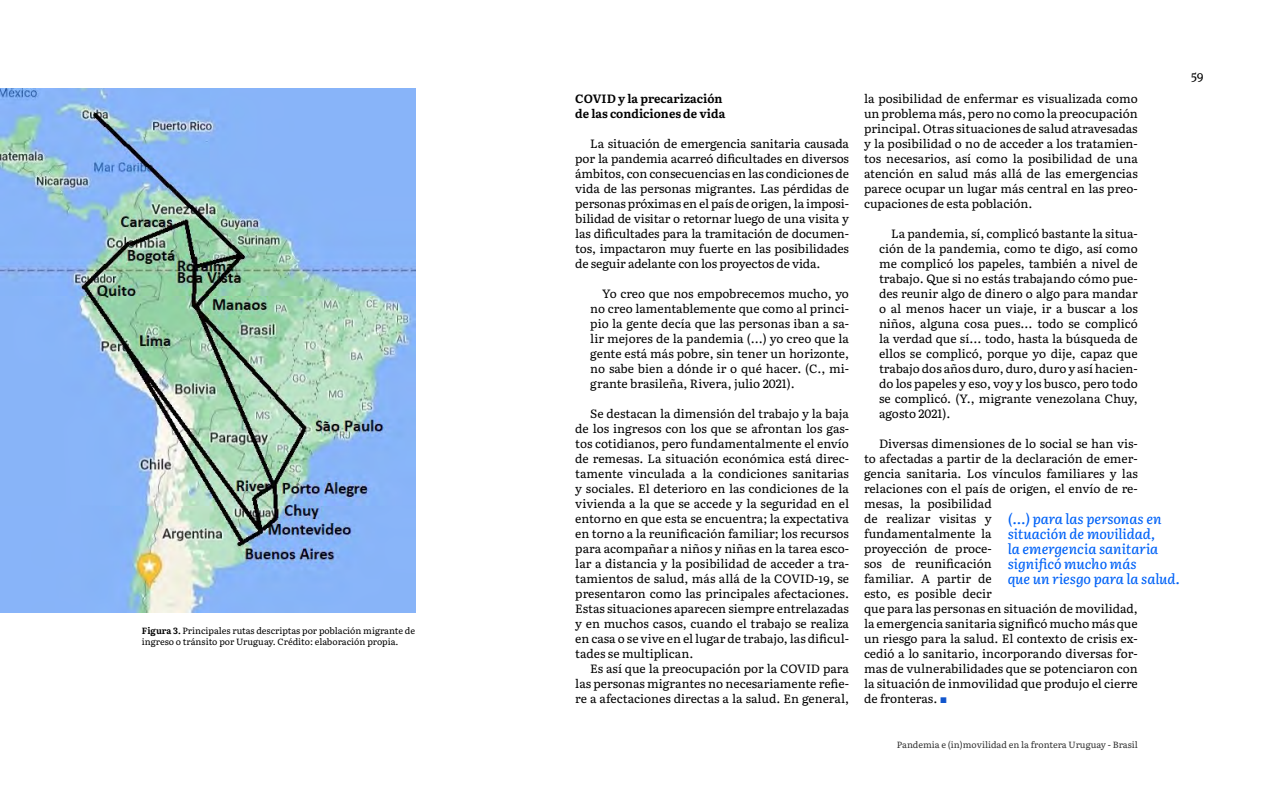
<style>
.page{position:relative;width:1280px;height:792px;background:#fff}
.page>*{position:absolute;margin:0;border:0;box-sizing:border-box;transform-origin:0 0}
.t1{font:italic 500 14px/15px "Literata";color:#0062f7}
.t2{font:700 12.6px "Literata";color:#000}
.t3{font:12px/15px "Literata";color:#000;text-align:justify}
.t4{font:700 12px/15px "Literata";color:#000}
.t5{font:9px/11px "Literata";color:#000}
.t6{font:9px "Literata";color:#333}
.s1{font-weight:700}
.s2{font-size:10px;color:#15c}
</style>
<div class="page">
<img style="left:0;top:88px;width:416px;height:525px">
<p class="t2" style="left:323px;top:416px;width:8px">˜</p>
<p class="t5" style="left:142px;top:624px;width:275px"><span class="s1">Figura 3.</span> Principales rutas descriptas por población migrante de ingreso o tránsito por Uruguay. Crédito: elaboración propia.</p>
<p class="t4" style="left:575px;top:90px;width:152px">COVID y la precarización de las condiciones de vida</p>
<p class="t3" style="left:575px;top:135px;width:275px;text-indent:15px">La situación de emergencia sanitaria causada por la pandemia acarreó dificultades en diversos ámbitos, con consecuencias en las condiciones de vida de las personas migrantes. Las pérdidas de personas próximas en el país de origen, la imposi&shy;bilidad de visitar o retornar luego de una visita y las dificultades para la tramitación de documen&shy;tos, impactaron muy fuerte en las posibilidades de seguir adelante con los proyectos de vida.</p>
<p class="t3" style="left:590px;top:285px;width:260px;text-indent:12px">Yo creo que nos empobrecemos mucho, yo no creo lamentablemente que como al princi&shy;pio la gente decía que las personas iban a sa&shy;lir mejores de la pandemia (...) yo creo que la gente está más pobre, sin tener un horizonte, no sabe bien a dónde ir o qué hacer. (C., mi&shy;grante brasileña, Rivera, julio 2021).</p>
<p class="t3" style="left:575px;top:405px;width:275px;text-indent:15px">Se destacan la dimensión del trabajo y la baja de los ingresos con los que se afrontan los gas&shy;tos cotidianos, pero fundamentalmente el envío de remesas. La situación económica está direc&shy;tamente vinculada a la condiciones sanitarias y sociales. El deterioro en las condiciones de la vivienda a la que se accede y la seguridad en el entorno en que esta se encuentra; la expectativa en torno a la reunificación familiar; los recursos para acompañar a niños y niñas en la tarea esco&shy;lar a distancia y la posibilidad de acceder a tra&shy;tamientos de salud, más allá de la COVID-19, se presentaron como las principales afectaciones.<br>Estas situaciones aparecen siempre entrelazadas y en muchos casos, cuando el trabajo se realiza en casa o se vive en el lugar de trabajo, las dificul&shy;tades se multiplican.</p>
<p class="t3" style="left:575px;top:660px;width:275px;text-indent:15px">Es así que la preocupación por la COVID para las personas migrantes no necesariamente refie&shy;re a afectaciones directas a la salud. En general,</p>
<p class="t3" style="left:864px;top:90px;width:275px">la posibilidad de enfermar es visualizada como un problema más, pero no como la preocupación principal. Otras situaciones de salud atravesadas y la posibilidad o no de acceder a los tratamien&shy;tos necesarios, así como la posibilidad de una atención en salud más allá de las emergencias parece ocupar un lugar más central en las preo&shy;cupaciones de esta población.</p>
<p class="t3" style="left:879px;top:225px;width:260px;text-indent:12px">La pandemia, sí, complicó bastante la situa&shy;ción de la pandemia, como te digo, así como me complicó los papeles, también a nivel de trabajo. Que si no estás trabajando cómo pue&shy;des reunir algo de dinero o algo para mandar o al menos hacer un viaje, ir a buscar a los niños, alguna cosa pues... todo se complicó la verdad que sí... todo, hasta la búsqueda de ellos se complicó, porque yo dije, capaz que trabajo dos años duro, duro, duro y así hacien&shy;do los papeles y eso, voy y los busco, pero todo se complicó. (Y., migrante venezolana Chuy, agosto 2021).</p>
<p class="t3" style="left:864px;top:435px;width:275px;text-align:left;text-indent:15px">Diversas dimensiones de lo social se han vis&shy;to afectadas a partir de la declaración de emer&shy;gencia sanitaria. Los vínculos familiares y las relaciones con el país de origen, el envío de re&shy;mesas, la posibilidad<br>de realizar visitas y<br>fundamentalmente la<br>proyección de proce-<br>sos de reunificación<br>familiar. A partir de<br>esto, es posible decir<br>que para las personas en situación de movilidad, la emergencia sanitaria significó mucho más que un riesgo para la salud. El contexto de crisis ex&shy;cedió a lo sanitario, incorporando diversas for&shy;mas de vulnerabilidades que se potenciaron con la situación de inmovilidad que produjo el cierre de fronteras. <span class="s2">■</span></p>
<p class="t1" style="left:1008px;top:511px;width:174px">(...) para las personas en situación de movilidad,<br>la emergencia sanitaria significó mucho más<br>que un riesgo para la salud.</p>
<p class="t3" style="left:1191px;top:67px;width:14px">59</p>
<p class="t6" style="left:897px;top:738px;width:243px">Pandemia e (in)movilidad en la frontera Uruguay - Brasil</p>
</div>
